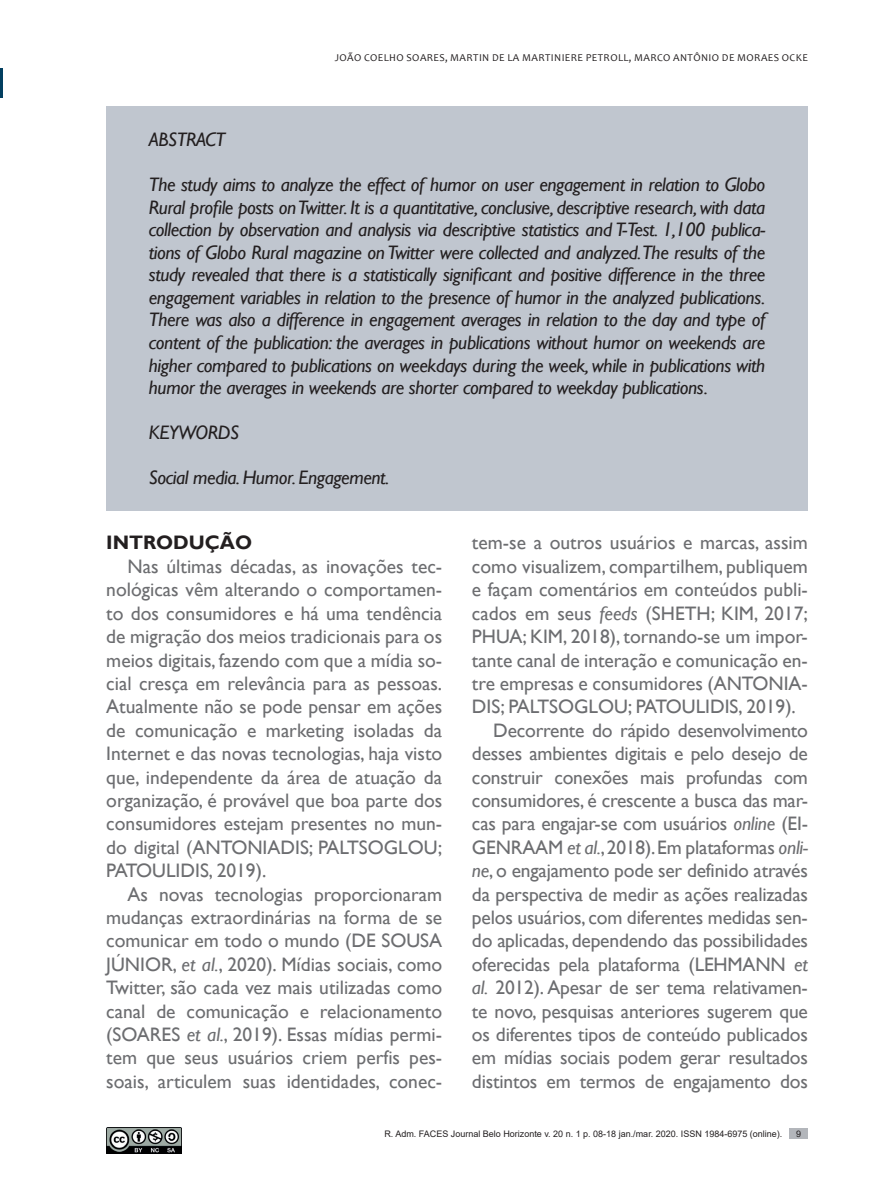
<style>
.page{position:relative;width:893px;height:1191px;background:#fff}
.page>*{position:absolute;margin:0;border:0;box-sizing:border-box;transform-origin:0 0}
.t1{font:19.5px/23.4px "Gill Sans";letter-spacing:-.01em;color:#6c6d70;text-align:justify}
.t2{font:italic 19.5px/22.5px "Gill Sans";letter-spacing:-.02em;color:#231f20;text-align:justify}
.t3{font:700 19.5px "Gill Sans";color:#231f20}
.t4{font:10.5px "Candara";letter-spacing:.04em;color:#231f20}
.t5{font:9px "Arial";color:#231f20}
.s1{font-style:italic}
</style>
<div class="page">
<div style="left:789px;top:1128px;width:19px;height:10px;background:#b3b6bb"></div>
<img style="left:106px;top:1127px;width:75px;height:26px">
<hr style="left:0;top:68px;width:2px;height:30px;background:#023f60">
<div style="left:106px;top:106px;width:702px;height:404px;background:#c0c6cf"></div>
<p class="t4" style="left:335px;top:51px;width:475px">JOÃO COELHO SOARES, MARTIN DE LA MARTINIERE PETROLL, MARCO ANTÔNIO DE MORAES OCKE</p>
<p class="t2" style="left:149px;top:129px;width:78px">ABSTRACT</p>
<p class="t2" style="left:149px;top:174px;width:618px">The study aims to analyze the effect of humor on user engagement in relation to Globo Rural profile posts on Twitter. It is a quantitative, conclusive, descriptive research, with data collection by observation and analysis via descriptive statistics and T-Test. 1,100 publica&shy;tions of Globo Rural magazine on Twitter were collected and analyzed.The results of the study revealed that there is a statistically significant and positive difference in the three engagement variables in relation to the presence of humor in the analyzed publications.<br>There was also a difference in engagement averages in relation to the day and type of content of the publication: the averages in publications without humor on weekends are higher compared to publications on weekdays during the week, while in publications with humor the averages in weekends are shorter compared to weekday publications.</p>
<p class="t2" style="left:149px;top:421px;width:92px">KEYWORDS</p>
<p class="t2" style="left:149px;top:466px;width:242px">Social media. Humor. Engagement.</p>
<p class="t3" style="left:106px;top:531px;width:147px">INTRODUÇÃO</p>
<p class="t1" style="left:106px;top:555px;width:337px;text-indent:21px">Nas últimas décadas, as inovações tec&shy;nológicas vêm alterando o comportamen&shy;to dos consumidores e há uma tendência de migração dos meios tradicionais para os meios digitais, fazendo com que a mídia so&shy;cial cresça em relevância para as pessoas.<br>Atualmente não se pode pensar em ações de comunicação e marketing isoladas da Internet e das novas tecnologias, haja visto que, independente da área de atuação da organização, é provável que boa parte dos consumidores estejam presentes no mun&shy;do digital (ANTONIADIS; PALTSOGLOU; PATOULIDIS, 2019).</p>
<p class="t1" style="left:106px;top:882px;width:337px;text-indent:21px">As novas tecnologias proporcionaram mudanças extraordinárias na forma de se comunicar em todo o mundo (DE SOUSA JÚNIOR, <span class="s1">et al.</span>, 2020). Mídias sociais, como Twitter, são cada vez mais utilizadas como canal de comunicação e relacionamento (SOARES <span class="s1">et al.</span>, 2019). Essas mídias permi&shy;tem que seus usuários criem perfis pes&shy;soais, articulem suas identidades, conec-</p>
<p class="t1" style="left:472px;top:531px;width:337px">tem-se a outros usuários e marcas, assim</p>
<p class="t1" style="left:472px;top:555px;width:337px">como visualizem, compartilhem, publiquem</p>
<p class="t1" style="left:472px;top:578px;width:337px">e façam comentários em conteúdos publi-</p>
<p class="t1" style="left:472px;top:602px;width:337px">cados em seus <span class="s1">feeds</span> (SHETH; KIM, 2017;</p>
<p class="t1" style="left:472px;top:625px;width:337px">PHUA; KIM, 2018), tornando-se um impor-</p>
<p class="t1" style="left:472px;top:648px;width:337px">tante canal de interação e comunicação en-</p>
<p class="t1" style="left:472px;top:672px;width:337px">tre empresas e consumidores (ANTONIA-</p>
<p class="t1" style="left:472px;top:695px;width:325px">DIS; PALTSOGLOU; PATOULIDIS, 2019).</p>
<p class="t1" style="left:493px;top:719px;width:316px">Decorrente do rápido desenvolvimento</p>
<p class="t1" style="left:472px;top:742px;width:337px">desses ambientes digitais e pelo desejo de</p>
<p class="t1" style="left:472px;top:765px;width:337px">construir conexões mais profundas com</p>
<p class="t1" style="left:472px;top:789px;width:337px">consumidores, é crescente a busca das mar-</p>
<p class="t1" style="left:472px;top:812px;width:337px">cas para engajar-se com usuários <span class="s1">online</span> (EI-</p>
<p class="t1" style="left:472px;top:836px;width:337px">GENRAAM <span class="s1">et al.</span>, 2018). Em plataformas <span class="s1">onli-</span></p>
<p class="t1" style="left:472px;top:859px;width:337px"><span class="s1">ne</span>, o engajamento pode ser definido através</p>
<p class="t1" style="left:472px;top:882px;width:337px">da perspectiva de medir as ações realizadas</p>
<p class="t1" style="left:472px;top:906px;width:337px">pelos usuários, com diferentes medidas sen-</p>
<p class="t1" style="left:472px;top:929px;width:337px">do aplicadas, dependendo das possibilidades</p>
<p class="t1" style="left:472px;top:953px;width:337px">oferecidas pela plataforma (LEHMANN <span class="s1">et</span></p>
<p class="t1" style="left:472px;top:976px;width:337px"><span class="s1">al.</span> 2012). Apesar de ser tema relativamen-</p>
<p class="t1" style="left:472px;top:999px;width:337px">te novo, pesquisas anteriores sugerem que</p>
<p class="t1" style="left:472px;top:1023px;width:337px">os diferentes tipos de conteúdo publicados</p>
<p class="t1" style="left:472px;top:1046px;width:337px">em mídias sociais podem gerar resultados</p>
<p class="t1" style="left:472px;top:1070px;width:337px">distintos em termos de engajamento dos</p>
<p class="t5" style="left:384px;top:1127px;width:400px">R. Adm. FACES Journal Belo Horizonte v. 20 n. 1 p. 08-18 jan./mar. 2020. ISSN 1984-6975 (online).</p>
<p class="t5" style="left:796px;top:1127px;width:7px">9</p>
</div>
